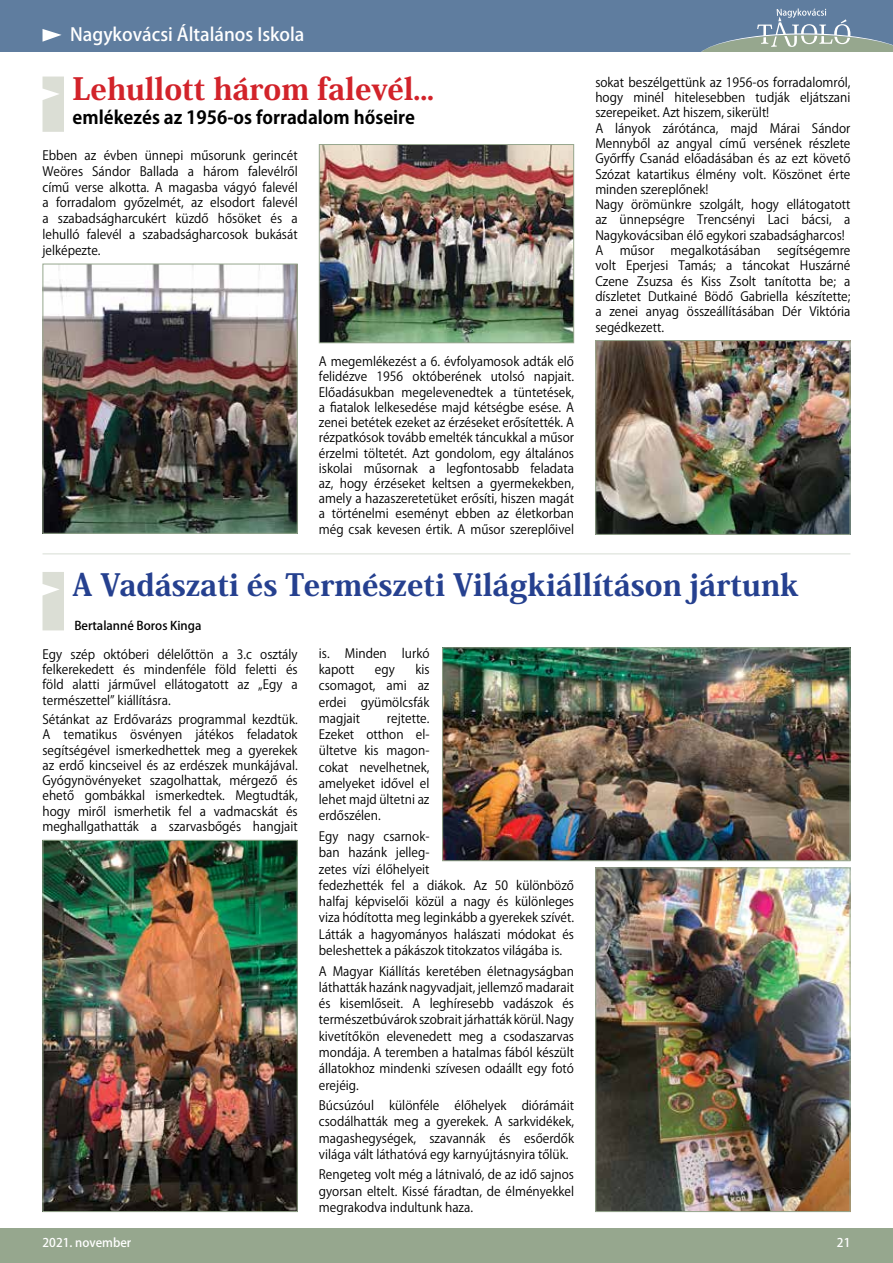
<style>
.page{position:relative;width:893px;height:1263px;background:#fff}
.page>*{position:absolute;margin:0;border:0;box-sizing:border-box;transform-origin:0 0}
.t1{font:800 30.3px "Koz Min Pr 6 N";color:#25408f}
.t2{font:800 30.3px "Koz Min Pr 6 N";color:#d2232a}
.t3{font:700 18px "Koz Go Pr 6 N";color:#000}
.t4{font:500 18px "Koz Go Pr 6 N";color:#fff}
.t5{font:12.75px/15.3px "Koz Go Pr 6 N";color:#000;text-align:justify;scale:.95 1}
.t6{font:500 12px "Koz Go Pr 6 N";color:#000}
.t7{font:500 12px "Koz Go Pr 6 N";color:#fff}
</style>
<div class="page">
<div style="left:0;top:1229px;width:893px;height:34px;background:#96a78e"></div>
<div style="left:0;top:0;width:893px;height:51px;background:#5f7d9f"></div>
<svg style="left:43px;top:29px;width:19px;height:13px"></svg>
<svg style="left:702px;top:9px;width:191px;height:42px"></svg>
<svg style="left:43px;top:77px;width:21px;height:55px"></svg>
<img style="left:597px;top:342px;width:251px;height:191px">
<div style="left:595px;top:340px;width:255px;height:195px;border:1px solid #96a78e"></div>
<img style="left:321px;top:146px;width:251px;height:195px">
<div style="left:319px;top:144px;width:255px;height:199px;border:1px solid #96a78e"></div>
<img style="left:45px;top:266px;width:251px;height:266px">
<div style="left:43px;top:264px;width:255px;height:270px;border:1px solid #96a78e"></div>
<svg style="left:43px;top:572px;width:21px;height:58px"></svg>
<img style="left:45px;top:842px;width:251px;height:368px">
<div style="left:43px;top:840px;width:255px;height:372px;border:1px solid #96a78e"></div>
<img style="left:597px;top:869px;width:251px;height:341px">
<div style="left:595px;top:867px;width:255px;height:345px;border:1px solid #96a78e"></div>
<img style="left:444px;top:649px;width:404px;height:210px">
<div style="left:442px;top:647px;width:408px;height:214px;border:1px solid #96a78e"></div>
<hr style="left:43px;top:553px;width:807px;height:1px;background:#96a78e">
<h2 class="t4" style="left:70px;top:25px;width:236px">Nagykovácsi Általános Iskola</h2>
<h1 class="t2" style="left:73px;top:72px;width:363px">Lehullott három falevél...</h1>
<h2 class="t3" style="left:73px;top:108px;width:344px">emlékezés az 1956-os forradalom hőseire</h2>
<p class="t5" style="left:43px;top:148px;width:270px;line-height:15.8px">Ebben az évben ünnepi műsorunk gerincét Weöres Sándor Ballada a három falevélről című verse alkotta. A magasba vágyó falevél a forradalom győzelmét, az elsodort falevél a szabadságharcukért küzdő hősöket és a lehulló falevél a szabadságharcosok bukását jelképezte.</p>
<p class="t5" style="left:319px;top:354px;width:270px">A megemlékezést a 6. évfolyamosok adták elő felidézve 1956 októberének utolsó napjait.<br>Előadásukban megelevenedtek a tüntetések, a fiatalok lelkesedése majd kétségbe esése. A zenei betétek ezeket az érzéseket erősítették. A rézpatkósok tovább emelték táncukkal a műsor érzelmi töltetét. Azt gondolom, egy általános iskolai műsornak a legfontosabb feladata az, hogy érzéseket keltsen a gyermekekben, amely a hazaszeretetüket erősíti, hiszen magát a történelmi eseményt ebben az életkorban még csak kevesen értik. A műsor szereplőivel</p>
<p class="t5" style="left:595px;top:75px;width:270px;text-align:left">sokat beszélgettünk az 1956-os forradalomról, hogy minél hitelesebben tudják eljátszani szerepeiket. Azt hiszem, sikerült!<br>A lányok zárótánca, majd Márai Sándor Mennyből az angyal című versének részlete Győrffy Csanád előadásában és az ezt követő Szózat katartikus élmény volt. Köszönet érte minden szereplőnek!<br>Nagy örömünkre szolgált, hogy ellátogatott az ünnepségre Trencsényi Laci bácsi, a Nagykovácsiban élő egykori szabadságharcos!<br>A</p>
<p class="t5" style="left:620px;top:243px;width:38px">műsor</p>
<p class="t5" style="left:671px;top:243px;width:96px">megalkotásában</p>
<p class="t5" style="left:595px;top:243px;width:270px;text-indent:182px">segítségemre volt Eperjesi Tamás; a táncokat Huszárné Czene Zsuzsa és Kiss Zsolt tanította be; a díszletet Dutkainé Bödő Gabriella készítette; a zenei anyag összeállításában Dér Viktória segédkezett.</p>
<h1 class="t1" style="left:73px;top:567px;width:727px">A Vadászati és Természeti Világkiállításon jártunk</h1>
<p class="t6" style="left:74px;top:619px;width:129px">Bertalanné Boros Kinga</p>
<p class="t5" style="left:43px;top:647px;width:270px">Egy szép októberi délelőttön a 3.c osztály felkerekedett és mindenféle föld feletti és föld alatti járművel ellátogatott az „Egy a természettel” kiállításra.</p>
<p class="t5" style="left:43px;top:712px;width:270px">Sétánkat az Erdővarázs programmal kezdtük.<br>A tematikus ösvényen játékos feladatok segítségével ismerkedhettek meg a gyerekek az erdő kincseivel és az erdészek munkájával.<br>Gyógynövényeket szagolhattak, mérgező és ehető gombákkal ismerkedtek. Megtudták, hogy miről ismerhetik fel a vadmacskát és meghallgathatták a szarvasbőgés hangjait</p>
<p class="t5" style="left:319px;top:645px;width:118px;line-height:16.4px">is. Minden lurkó kapott</p>
<p class="t5" style="left:319px;top:661px;width:118px;line-height:16.4px;text-indent:96px">kis csomagot, ami az erdei gyümölcsfák magjait</p>
<p class="t5" style="left:375px;top:662px;width:22px">egy</p>
<p class="t5" style="left:319px;top:710px;width:118px;line-height:16.4px;text-indent:68px">rejtette.<br>Ezeket otthon el&shy;ültetve kis magon&shy;cokat nevelhetnek, amelyeket idővel el lehet majd ültetni az erdőszélen.</p>
<p class="t5" style="left:319px;top:828px;width:270px;line-height:16.4px;text-align:left">Egy nagy csarnok-<br>ban hazánk jelleg-<br>zetes vízi élőhelyeit<br>fedezhették fel a diákok. Az 50 különböző halfaj képviselői közül a nagy és különleges viza hódította meg leginkább a gyerekek szívét.<br>Látták a hagyományos halászati módokat és beleshettek a pákászok titokzatos világába is.</p>
<p class="t5" style="left:319px;top:963px;width:270px;line-height:16.4px">A Magyar Kiállítás keretében életnagyságban láthatták hazánk nagyvadjait, jellemző madarait és kisemlőseit. A leghíresebb vadászok és természetbúvárok szobrait járhatták körül. Nagy kivetítőkön elevenedett meg a csodaszarvas mondája. A teremben a hatalmas fából készült állatokhoz mindenki szívesen odaállt egy fotó erejéig.</p>
<p class="t5" style="left:319px;top:1097px;width:270px;line-height:16.4px">Búcsúzóul különféle élőhelyek diórámáit csodálhatták meg a gyerekek. A sarkvidékek, magashegységek, szavannák és esőerdők világa vált láthatóvá egy karnyújtásnyira tőlük.</p>
<p class="t5" style="left:319px;top:1167px;width:270px;line-height:16.4px">Rengeteg volt még a látnivaló, de az idő sajnos gyorsan eltelt. Kissé fáradtan, de élményekkel megrakodva indultunk haza.</p>
<p class="t7" style="left:43px;top:1236px;width:90px">2021. november</p>
<p class="t7" style="left:837px;top:1236px;width:15px">21</p>
</div>
